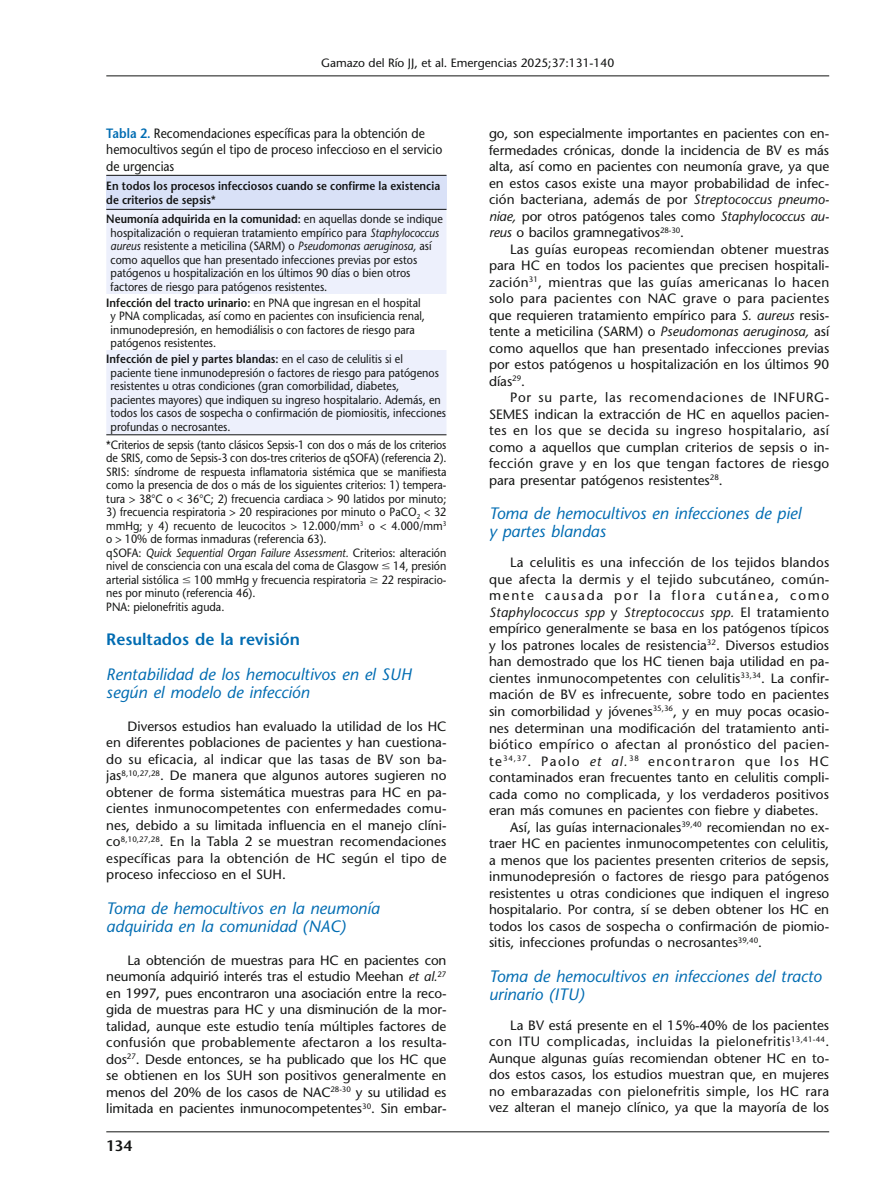
<style>
.page{position:relative;width:893px;height:1191px;background:#fff}
.page>*{position:absolute;margin:0;border:0;box-sizing:border-box;transform-origin:0 0}
._02_Ladillo_con_1_y_1_cursiva{font:italic 16.5px/18px "Stone Sans";color:#006cb2}
._01_Ladillo_con_2_y_1_negrita{font:600 16.5px "Stone Sans";color:#006cb2}
.t1{font:600 15px "Stone Sans";color:#131413}
._04_Titulo_tabla{font:13.5px/16.5px "Stone Sans";color:#131413;text-align:justify}
._04_Titulo_tabla-2{font:13.5px/16.2px "Stone Sans";color:#131413;scale:.9 1}
._06_Texto_tabla{font:12px/13.5px "Stone Sans";color:#131413;scale:.9 1}
._07_Nota_tabla{font:12px/13.5px "Stone Sans";color:#131413;text-align:justify;scale:.9 1}
._06_Texto_tabla-2{font:600 12px/13.5px "Stone Sans";color:#131413;scale:.9 1}
._06_Texto_tabla-3{font:12px "Stone Sans";color:#131413}
.s1{font-weight:600;color:#006cb2}
.s2{font-weight:600}
.s3{font-style:italic}
.s4{font-family:"Mathematical Pi One"}
</style>
<div class="page">
<hr style="left:106px;top:1131px;width:723px;height:1px;background:#131413">
<hr style="left:106px;top:75px;width:723px;height:1px;background:#131413">
<div style="left:106px;top:175px;width:340px;height:34px;background:#d9e1f7"></div>
<div style="left:106px;top:210px;width:340px;height:224px;background:#edf0fc"></div>
<div style="left:106px;top:294px;width:340px;height:56px;background:#fff"></div>
<hr style="left:106px;top:434px;width:340px;height:1px;background:#131413">
<hr style="left:106px;top:175px;width:340px;height:1px;background:#131413">
<hr style="left:106px;top:209px;width:340px;height:1px;background:#131413">
<p class="_06_Texto_tabla-3" style="left:321px;top:56px;width:294px">Gamazo del Río JJ, et al. Emergencias 2025;37:131-140</p>
<p class="_04_Titulo_tabla-2" style="left:106px;top:125px;width:375px"><span class="s1">Tabla 2.</span> Recomendaciones específicas para la obtención de hemocultivos según el tipo de proceso infeccioso en el servicio de urgencias</p>
<p class="_06_Texto_tabla-2" style="left:106px;top:179px;width:372px">En todos los procesos infecciosos cuando se confirme la existencia de criterios de sepsis*</p>
<p class="_06_Texto_tabla" style="left:111px;top:212px;width:371px;text-indent:-4px"><span class="s2">Neumonía adquirida en la comunidad:</span> en aquellas donde se indique hospitalización o requieran tratamiento empírico para <span class="s3">Staphylococcus aureus</span> resistente a meticilina (SARM) o <span class="s3">Pseudomonas aeruginosa,</span> así como aquellos que han presentado infecciones previas por estos patógenos u hospitalización en los últimos 90 días o bien otros factores de riesgo para patógenos resistentes.</p>
<p class="_06_Texto_tabla" style="left:111px;top:296px;width:351px;text-indent:-4px"><span class="s2">Infección del tracto urinario:</span> en PNA que ingresan en el hospital y PNA complicadas, así como en pacientes con insuficiencia renal, inmunodepresión, en hemodiálisis o con factores de riesgo para patógenos resistentes.</p>
<p class="_06_Texto_tabla" style="left:111px;top:352px;width:374px;text-indent:-4px"><span class="s2">Infección de piel y partes blandas:</span> en el caso de celulitis si el paciente tiene inmunodepresión o factores de riesgo para patógenos resistentes u otras condiciones (gran comorbilidad, diabetes, pacientes mayores) que indiquen su ingreso hospitalario. Además, en todos los casos de sospecha o confirmación de piomiositis, infecciones profundas o necrosantes.</p>
<p class="_07_Nota_tabla" style="left:106px;top:438px;width:379px">*Criterios de sepsis (tanto clásicos Sepsis-1 con dos o más de los criterios de SRIS, como de Sepsis-3 con dos-tres criterios de qSOFA) (referencia 2).</p>
<p class="_07_Nota_tabla" style="left:106px;top:465px;width:379px">SRIS: síndrome de respuesta inflamatoria sistémica que se manifiesta como la presencia de dos o más de los siguientes criterios: 1) tempera&shy;tura &gt; 38°C o &lt; 36°C; 2) frecuencia cardiaca &gt; 90 latidos por minuto;</p>
<p class="_07_Nota_tabla" style="left:106px;top:505px;width:379px">3) frecuencia respiratoria &gt; 20 respiraciones por minuto o PaCO<sub>2</sub> &lt; 32 mmHg; y 4) recuento de leucocitos &gt; 12.000/mm<sup>3</sup> o &lt; 4.000/mm<sup>3 </sup>o &gt; 10% de formas inmaduras (referencia 63).</p>
<p class="_07_Nota_tabla" style="left:106px;top:546px;width:379px">qSOFA: <span class="s3">Quick Sequential Organ Failure Assessment.</span> Criterios: alteración nivel de consciencia con una escala del coma de Glasgow <span class="s4">#</span> 14, presión arterial sistólica <span class="s4">#</span> 100 mmHg y frecuencia respiratoria <span class="s4">$</span> 22 respiracio&shy;nes por minuto (referencia 46).</p>
<p class="_07_Nota_tabla" style="left:106px;top:600px;width:133px">PNA: pielonefritis aguda.</p>
<p class="_01_Ladillo_con_2_y_1_negrita" style="left:106px;top:629px;width:195px">Resultados de la revisión</p>
<p class="_02_Ladillo_con_1_y_1_cursiva" style="left:106px;top:665px;width:307px">Rentabilidad de los hemocultivos en el SUH según el modelo de infección</p>
<p class="_04_Titulo_tabla" style="left:106px;top:717px;width:342px;text-indent:21px">Diversos estudios han evaluado la utilidad de los HC en diferentes poblaciones de pacientes y han cuestiona&shy;do su eficacia, al indicar que las tasas de BV son ba&shy;jas<sup>8,10,27,28</sup>. De manera que algunos autores sugieren no obtener de forma sistemática muestras para HC en pa&shy;cientes inmunocompetentes con enfermedades comu&shy;nes, debido a su limitada influencia en el manejo clíni&shy;co<sup>8,10,27,28</sup>. En la Tabla 2 se muestran recomendaciones específicas para la obtención de HC según el tipo de proceso infeccioso en el SUH.</p>
<p class="_02_Ladillo_con_1_y_1_cursiva" style="left:106px;top:899px;width:275px">Toma de hemocultivos en la neumonía adquirida en la comunidad (NAC)</p>
<p class="_04_Titulo_tabla" style="left:106px;top:951px;width:342px;text-indent:21px">La obtención de muestras para HC en pacientes con neumonía adquirió interés tras el estudio Meehan <span class="s3">et al.</span><sup>27 </sup>en 1997, pues encontraron una asociación entre la reco&shy;gida de muestras para HC y una disminución de la mor&shy;talidad, aunque este estudio tenía múltiples factores de confusión que probablemente afectaron a los resulta&shy;dos<sup>27</sup>. Desde entonces, se ha publicado que los HC que se obtienen en los SUH son positivos generalmente en menos del 20% de los casos de NAC<sup>28-30</sup> y su utilidad es limitada en pacientes inmunocompetentes<sup>30</sup>. Sin embar-</p>
<p class="t1" style="left:106px;top:1136px;width:27px">134</p>
<p class="_04_Titulo_tabla" style="left:489px;top:125px;width:342px">go, son especialmente importantes en pacientes con en&shy;fermedades crónicas, donde la incidencia de BV es más alta, así como en pacientes con neumonía grave, ya que en estos casos existe una mayor probabilidad de infec&shy;ción bacteriana, además de por <span class="s3">Streptococcus pneumo&shy;niae,</span> por otros patógenos tales como <span class="s3">Staphylococcus au&shy;reus</span> o bacilos gramnegativos<sup>28-30</sup>.</p>
<p class="_04_Titulo_tabla" style="left:489px;top:241px;width:342px;text-indent:21px">Las guías europeas recomiendan obtener muestras para HC en todos los pacientes que precisen hospitali&shy;zación<sup>31</sup>, mientras que las guías americanas lo hacen solo para pacientes con NAC grave o para pacientes que requieren tratamiento empírico para <span class="s3">S. aureus</span> resis&shy;tente a meticilina (SARM) o <span class="s3">Pseudomonas aeruginosa,</span> así como aquellos que han presentado infecciones previas por estos patógenos u hospitalización en los últimos 90 días<sup>29</sup>.</p>
<p class="_04_Titulo_tabla" style="left:489px;top:389px;width:342px;text-indent:21px">Por su parte, las recomendaciones de INFURG-SEMES indican la extracción de HC en aquellos pacien&shy;tes en los que se decida su ingreso hospitalario, así como a aquellos que cumplan criterios de sepsis o in&shy;fección grave y en los que tengan factores de riesgo para presentar patógenos resistentes<sup>28</sup>.</p>
<p class="_02_Ladillo_con_1_y_1_cursiva" style="left:489px;top:505px;width:314px">Toma de hemocultivos en infecciones de piel y partes blandas</p>
<p class="_04_Titulo_tabla" style="left:489px;top:554px;width:342px;text-indent:21px">La celulitis es una infección de los tejidos blandos que afecta la dermis y el tejido subcutáneo, común&shy;mente causada por la flora cutánea, como <span class="s3">Staphylococcus spp</span> y <span class="s3">Streptococcus spp.</span> El tratamiento empírico generalmente se basa en los patógenos típicos y los patrones locales de resistencia<sup>32</sup>. Diversos estudios han demostrado que los HC tienen baja utilidad en pa&shy;cientes inmunocompetentes con celulitis<sup>33,34</sup>. La confir&shy;mación de BV es infrecuente, sobre todo en pacientes sin comorbilidad y jóvenes<sup>35,36</sup>, y en muy pocas ocasio&shy;nes determinan una modificación del tratamiento anti&shy;biótico empírico o afectan al pronóstico del pacien&shy;te<sup>34,37</sup>. Paolo <span class="s3">et al.</span><sup>38</sup> encontraron que los HC contaminados eran frecuentes tanto en celulitis compli&shy;cada como no complicada, y los verdaderos positivos eran más comunes en pacientes con fiebre y diabetes.</p>
<p class="_04_Titulo_tabla" style="left:489px;top:818px;width:342px;text-indent:21px">Así, las guías internacionales<sup>39,40</sup> recomiendan no ex&shy;traer HC en pacientes inmunocompetentes con celulitis, a menos que los pacientes presenten criterios de sepsis, inmunodepresión o factores de riesgo para patógenos resistentes u otras condiciones que indiquen el ingreso hospitalario. Por contra, sí se deben obtener los HC en todos los casos de sospecha o confirmación de piomio&shy;sitis, infecciones profundas o necrosantes<sup>39,40</sup>.</p>
<p class="_02_Ladillo_con_1_y_1_cursiva" style="left:489px;top:967px;width:334px">Toma de hemocultivos en infecciones del tracto urinario (ITU)</p>
<p class="_04_Titulo_tabla" style="left:489px;top:1016px;width:342px;text-indent:21px">La BV está presente en el 15%-40% de los pacientes con ITU complicadas, incluidas la pielonefritis<sup>13,41-44</sup>.<br>Aunque algunas guías recomiendan obtener HC en to&shy;dos estos casos, los estudios muestran que, en mujeres no embarazadas con pielonefritis simple, los HC rara vez alteran el manejo clínico, ya que la mayoría de los</p>
</div>
